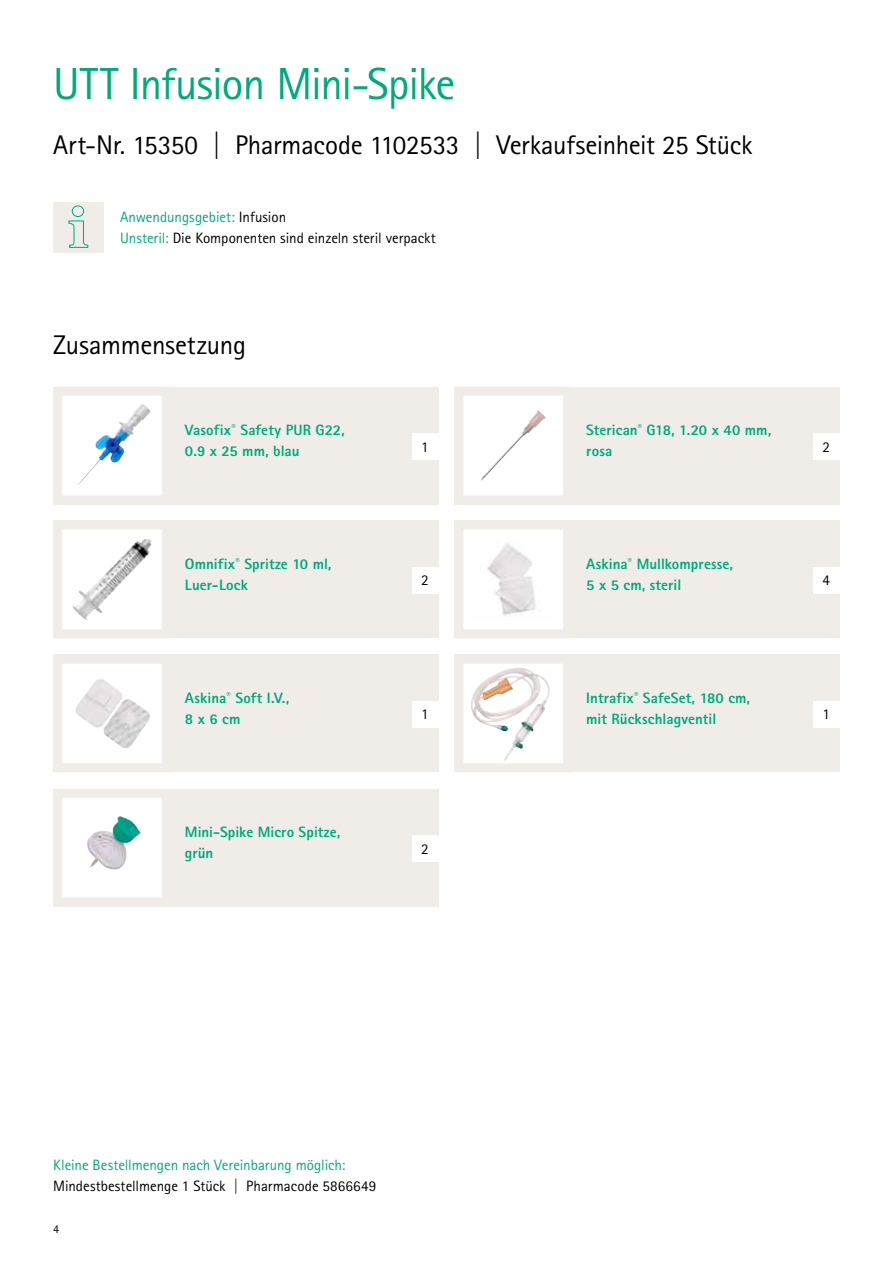
<style>
.page{position:relative;width:893px;height:1263px;background:#fff}
.page>*{position:absolute;margin:0;border:0;box-sizing:border-box;transform-origin:0 0}
.t1{font:45px "Rotis Sans Serif Pro";letter-spacing:-.025em;color:#00aa79}
.t2{font:27px "Rotis Sans Serif Pro";letter-spacing:-.01em;color:#000}
.t3{font:800 15px/21px "Rotis Sans Serif Pro";letter-spacing:.005em;color:#00aa79}
.t4{font:15px/21px "Rotis Sans Serif Pro";color:#000}
.t5{font:15px "Rotis Sans Serif Pro";color:#00aa79}
.t6{font:12px "Rotis Sans Serif Pro";color:#000}
.s1{color:#00aa79}
</style>
<div class="page">
<div style="left:53px;top:387px;width:385px;height:117px;background:#f0ede9"></div>
<div style="left:454px;top:520px;width:386px;height:118px;background:#f0ede9"></div>
<div style="left:53px;top:520px;width:385px;height:118px;background:#f0ede9"></div>
<div style="left:53px;top:655px;width:385px;height:117px;background:#f0ede9"></div>
<div style="left:53px;top:789px;width:385px;height:117px;background:#f0ede9"></div>
<div style="left:454px;top:655px;width:386px;height:117px;background:#f0ede9"></div>
<div style="left:454px;top:387px;width:386px;height:117px;background:#f0ede9"></div>
<div style="left:58px;top:391px;width:108px;height:109px;background:#fff"></div>
<img style="left:78px;top:404px;width:73px;height:81px">
<div style="left:53px;top:387px;width:118px;height:117px;border:9px solid #f0ede9"></div>
<div style="left:459px;top:525px;width:109px;height:109px;background:#fff"></div>
<img style="left:487px;top:543px;width:49px;height:73px">
<div style="left:454px;top:520px;width:118px;height:118px;border:9px solid #f0ede9"></div>
<div style="left:58px;top:525px;width:108px;height:109px;background:#fff"></div>
<img style="left:72px;top:539px;width:80px;height:81px">
<div style="left:53px;top:520px;width:118px;height:118px;border:9px solid #f0ede9"></div>
<div style="left:58px;top:659px;width:108px;height:109px;background:#fff"></div>
<img style="left:76px;top:679px;width:51px;height:65px">
<div style="left:53px;top:655px;width:118px;height:117px;border:9px solid #f0ede9"></div>
<div style="left:58px;top:793px;width:108px;height:109px;background:#fff"></div>
<img style="left:87px;top:816px;width:54px;height:54px">
<div style="left:53px;top:789px;width:118px;height:117px;border:9px solid #f0ede9"></div>
<div style="left:459px;top:659px;width:109px;height:109px;background:#fff"></div>
<img style="left:471px;top:667px;width:77px;height:64px">
<div style="left:454px;top:655px;width:118px;height:117px;border:9px solid #f0ede9"></div>
<div style="left:459px;top:391px;width:109px;height:109px;background:#fff"></div>
<img style="left:481px;top:410px;width:65px;height:71px">
<div style="left:454px;top:387px;width:118px;height:117px;border:9px solid #f0ede9"></div>
<div style="left:412px;top:433px;width:26px;height:27px;background:#fff"></div>
<div style="left:813px;top:567px;width:27px;height:27px;background:#fff"></div>
<div style="left:412px;top:567px;width:26px;height:27px;background:#fff"></div>
<div style="left:412px;top:701px;width:26px;height:27px;background:#fff"></div>
<div style="left:412px;top:835px;width:26px;height:27px;background:#fff"></div>
<div style="left:813px;top:701px;width:27px;height:27px;background:#fff"></div>
<div style="left:813px;top:433px;width:27px;height:27px;background:#fff"></div>
<div style="left:53px;top:202px;width:51px;height:51px;background:#f0ede9"></div>
<svg style="left:68px;top:205px;width:21px;height:43px"></svg>
<h1 class="t1" style="left:53px;top:57px;width:404px">UTT Infusion Mini-Spike</h1>
<h2 class="t2" style="left:53px;top:129px;width:701px">Art-Nr. 15350 | Pharmacode 1102533 | Verkaufseinheit 25 Stück</h2>
<p class="t4" style="left:120px;top:206px;width:317px"><span class="s1">Anwendungsgebiet:</span> Infusion<br><span class="s1">Unsteril:</span> Die Komponenten sind einzeln steril verpackt</p>
<h2 class="t2" style="left:53px;top:329px;width:194px">Zusammensetzung</h2>
<p class="t3" style="left:185px;top:420px;width:161px">Vasofix<sup>®</sup> Safety PUR G22,<br>0.9 x 25 mm, blau</p>
<p class="t3" style="left:185px;top:553px;width:148px">Omnifix<sup>®</sup> Spritze 10 ml,<br>Luer-Lock</p>
<p class="t3" style="left:185px;top:688px;width:106px">Askina<sup>®</sup> Soft I.V.,<br>8 x 6 cm</p>
<p class="t3" style="left:185px;top:822px;width:157px">Mini-Spike Micro Spitze, grün</p>
<p class="t4" style="left:421px;top:436px;width:9px">1</p>
<p class="t3" style="left:586px;top:420px;width:186px">Sterican<sup>®</sup> G18, 1.20 x 40 mm, rosa</p>
<p class="t4" style="left:823px;top:436px;width:9px">2</p>
<p class="t3" style="left:586px;top:553px;width:148px">Askina<sup>®</sup> Mullkompresse,<br>5 x 5 cm, steril</p>
<p class="t4" style="left:421px;top:570px;width:9px">2</p>
<p class="t4" style="left:823px;top:570px;width:9px">4</p>
<p class="t4" style="left:421px;top:704px;width:9px">1</p>
<p class="t4" style="left:421px;top:838px;width:9px">2</p>
<p class="t3" style="left:586px;top:688px;width:165px">Intrafix<sup>®</sup> SafeSet, 180 cm, mit Rückschlagventil</p>
<p class="t4" style="left:823px;top:704px;width:9px">1</p>
<p class="t5" style="left:53px;top:1156px;width:294px">Kleine Bestellmengen nach Vereinbarung möglich:</p>
<p class="t4" style="left:53px;top:1175px;width:325px">Mindestbestellmenge 1 Stück | Pharmacode 5866649</p>
<p class="t6" style="left:53px;top:1222px;width:7px">4</p>
</div>
